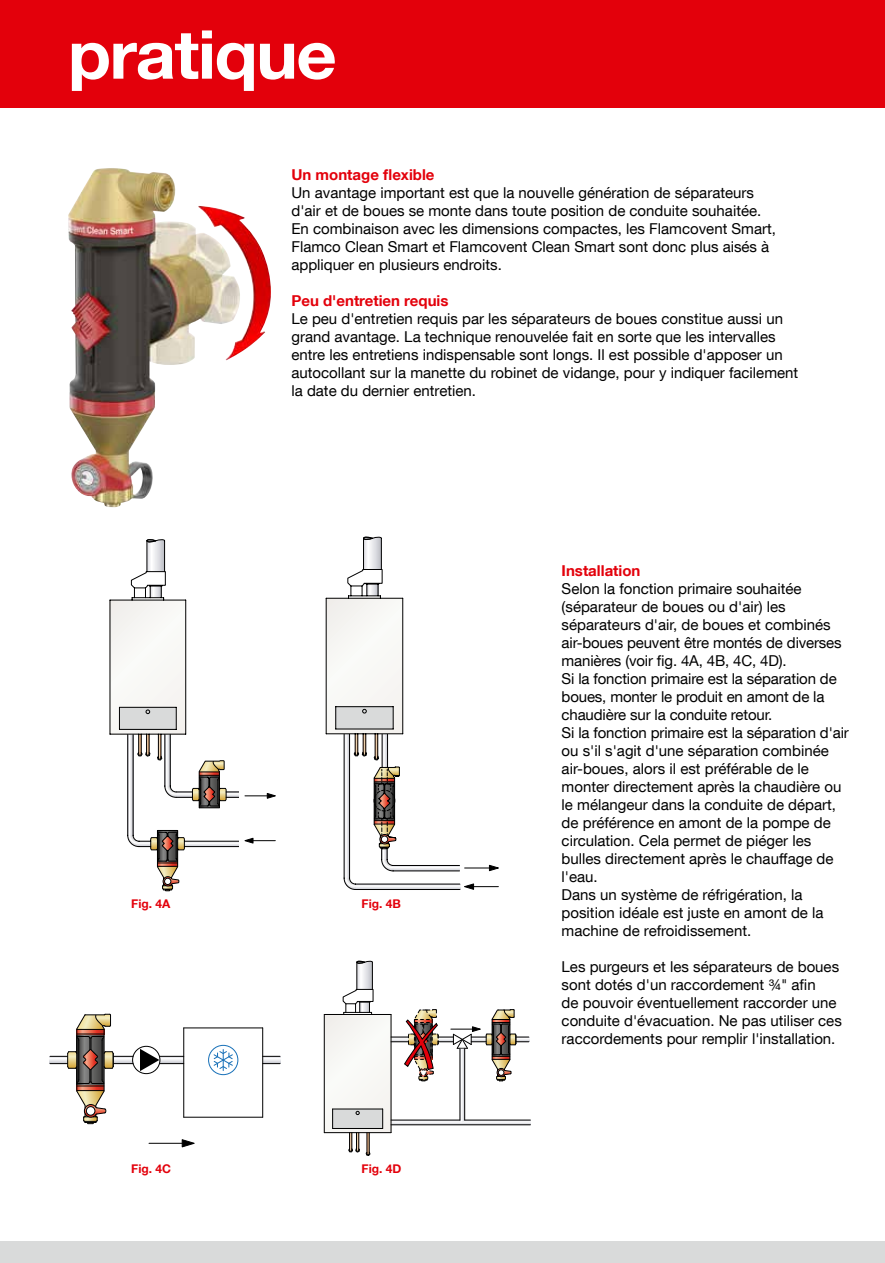
<style>
.page{position:relative;width:885px;height:1263px;background:#fff}
.page>*{position:absolute;margin:0;border:0;box-sizing:border-box;transform-origin:0 0}
.t1{font:700 67.5px "Helvetica Neue LT Com";letter-spacing:-.02em;color:#fff;scale:1.04 1}
.t2{font:15px/18px "Helvetica Neue LT Com";color:#000}
.t3{font:700 15px "Helvetica Neue LT Com";color:#e3000b}
.t4{font:700 12px "Helvetica Neue LT Com";color:#e3000b}
</style>
<div class="page">
<img style="left:68px;top:168px;width:172px;height:339px">
<div style="left:0;top:1242px;width:884px;height:21px;background:#d9dada"></div>
<div style="left:0;top:0;width:884px;height:108px;background:#e3000b"></div>
<svg style="left:182px;top:1139px;width:13px;height:8px"></svg>
<svg style="left:263px;top:1057px;width:17px;height:6px"></svg>
<hr style="left:183px;top:1028px;width:1px;height:89px;background:#000">
<hr style="left:262px;top:1028px;width:1px;height:89px;background:#000">
<hr style="left:184px;top:1027px;width:79px;height:1px;background:#000">
<hr style="left:184px;top:1117px;width:79px;height:1px;background:#000">
<svg style="left:263px;top:1056px;width:17px;height:1px"></svg>
<svg style="left:263px;top:1063px;width:17px;height:1px"></svg>
<svg style="left:140px;top:1049px;width:44px;height:22px"></svg>
<div style="left:132px;top:1046px;width:28px;height:28px;border:1px solid #000;border-radius:50%"></div>
<hr style="left:149px;top:1143px;width:35px;height:1px;background:#000">
<svg style="left:208px;top:1045px;width:30px;height:30px"></svg>
<div style="left:208px;top:1045px;width:30px;height:30px;border:1px solid #1770b8;border-radius:50%"></div>
<svg style="left:213px;top:1049px;width:20px;height:21px"></svg>
<svg style="left:50px;top:1013px;width:83px;height:111px"></svg>
<div style="left:86px;top:1106px;width:9px;height:9px;border:1px solid #000;border-radius:50%"></div>
<div style="left:391px;top:1120px;width:140px;height:5px;background:#e1e2e6"></div>
<div style="left:324px;top:1014px;width:67px;height:119px;background:#f8f8f5"></div>
<div style="left:332px;top:1109px;width:50px;height:19px;background:#d9dada"></div>
<hr style="left:391px;top:1124px;width:139px;height:1px;background:#000">
<hr style="left:464px;top:1120px;width:66px;height:1px;background:#000">
<hr style="left:324px;top:1132px;width:67px;height:1px;background:#000">
<hr style="left:324px;top:1014px;width:67px;height:1px;background:#000">
<hr style="left:390px;top:1014px;width:1px;height:119px;background:#000">
<hr style="left:324px;top:1014px;width:1px;height:119px;background:#000">
<hr style="left:332px;top:1128px;width:50px;height:1px;background:#000">
<svg style="left:382px;top:1109px;width:1px;height:19px"></svg>
<svg style="left:332px;top:1110px;width:1px;height:18px"></svg>
<hr style="left:332px;top:1109px;width:50px;height:1px;background:#000">
<svg style="left:348px;top:1133px;width:11px;height:19px"></svg>
<svg style="left:366px;top:1133px;width:4px;height:23px"></svg>
<svg style="left:342px;top:961px;width:32px;height:53px"></svg>
<svg style="left:391px;top:1009px;width:138px;height:114px"></svg>
<svg style="left:325px;top:537px;width:174px;height:353px"></svg>
<div style="left:374px;top:790px;width:21px;height:21px;border:1px dashed #000;border-radius:50%"></div>
<svg style="left:109px;top:539px;width:167px;height:353px"></svg>
<h1 class="t1" style="left:68px;top:12px;width:260px">pratique</h1>
<p class="t3" style="left:291px;top:165px;width:145px">Un montage flexible</p>
<p class="t2" style="left:291px;top:183px;width:486px">Un avantage important est que la nouvelle génération de séparateurs d'air et de boues se monte dans toute position de conduite souhaitée.<br>En combinaison avec les dimensions compactes, les Flamcovent Smart, Flamco Clean Smart et Flamcovent Clean Smart sont donc plus aisés à appliquer en plusieurs endroits.</p>
<p class="t3" style="left:291px;top:291px;width:158px">Peu d'entretien requis</p>
<p class="t2" style="left:291px;top:309px;width:508px">Le peu d'entretien requis par les séparateurs de boues constitue aussi un grand avantage. La technique renouvelée fait en sorte que les intervalles entre les entretiens indispensable sont longs. Il est possible d'apposer un autocollant sur la manette du robinet de vidange, pour y indiquer facilement la date du dernier entretien.</p>
<p class="t4" style="left:131px;top:896px;width:41px">Fig. 4A</p>
<p class="t4" style="left:361px;top:896px;width:41px">Fig. 4B</p>
<p class="t4" style="left:131px;top:1161px;width:41px">Fig. 4C</p>
<p class="t4" style="left:361px;top:1161px;width:41px">Fig. 4D</p>
<p class="t3" style="left:561px;top:561px;width:80px">Installation</p>
<p class="t2" style="left:561px;top:579px;width:289px">Selon la fonction primaire souhaitée (séparateur de boues ou d'air) les séparateurs d'air, de boues et combinés air-boues peuvent être montés de diverses manières (voir fig. 4A, 4B, 4C, 4D).<br>Si la fonction primaire est la séparation de boues, monter le produit en amont de la chaudière sur la conduite retour.<br>Si la fonction primaire est la séparation d'air ou s'il s'agit d'une séparation combinée air-boues, alors il est préférable de le monter directement après la chaudière ou le mélangeur dans la conduite de départ, de préférence en amont de la pompe de circulation. Cela permet de piéger les bulles directement après le chauffage de l'eau.<br>Dans un système de réfrigération, la position idéale est juste en amont de la machine de refroidissement.</p>
<p class="t2" style="left:561px;top:957px;width:282px">Les purgeurs et les séparateurs de boues sont dotés d'un raccordement ¾" afin<br>de pouvoir éventuellement raccorder une conduite d'évacuation. Ne pas utiliser ces raccordements pour remplir l'installation.</p>
</div>
